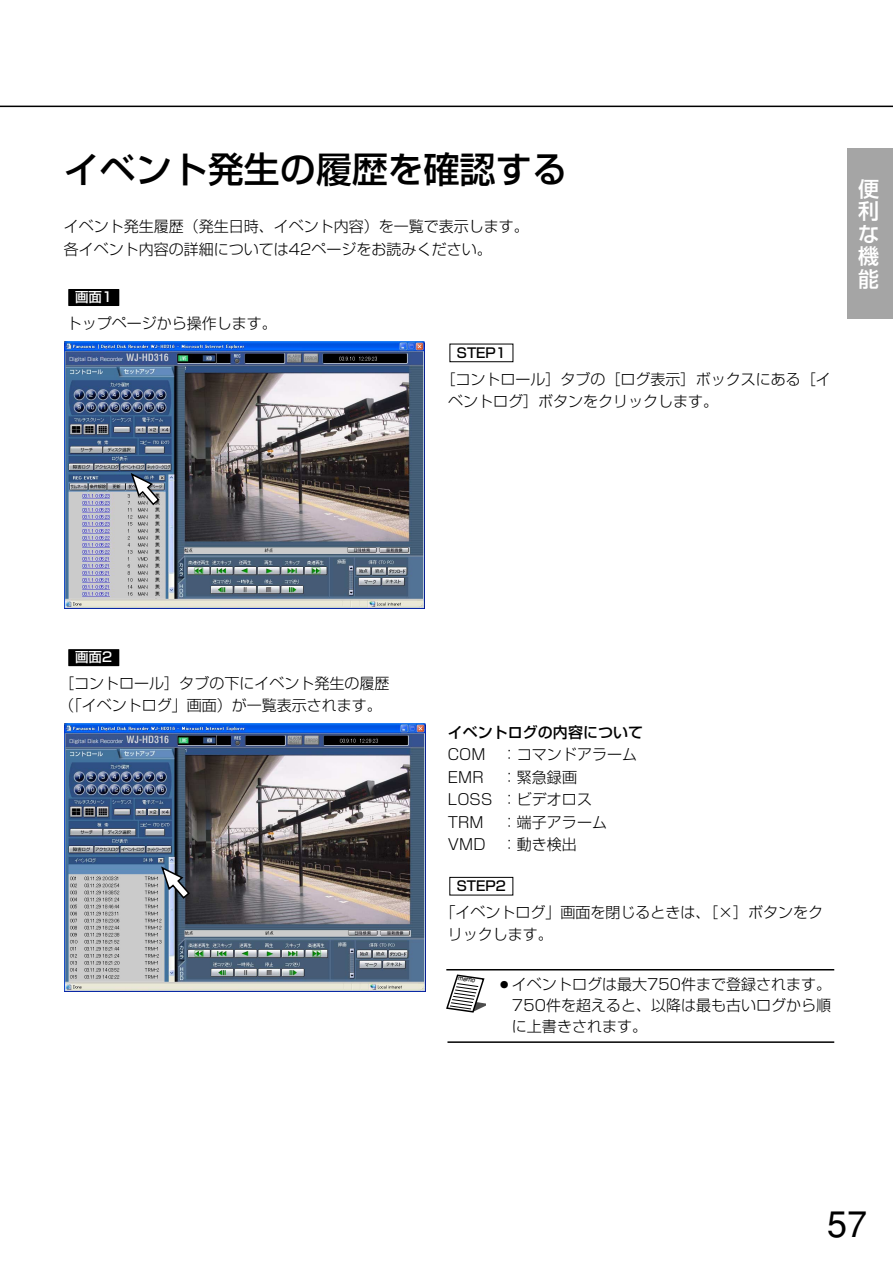
<style>
.page{position:relative;width:893px;height:1262px;background:#fff}
.page>*{position:absolute;margin:0;border:0;box-sizing:border-box;transform-origin:0 0}
.t1{font:500 36px "Shin Go";color:#000}
.t2{font:36px "Helvetica";color:#000}
.t3{font:500 21px/22.5px "Shin Go";color:#fff;text-align:justify}
.t4{font:300 15px/22.5px "Shin Go";color:#000}
.t5{font:500 15px "Shin Go";color:#000}
.t6{font:500 13.5px "Shin Go";color:#000}
.t7{font:500 13.5px "Shin Go";color:#fff}
.t8{font:italic 500 6px "Shin Go";color:#000;scale:.91 1}
</style>
<div class="page">
<hr style="left:0;top:106px;width:892px;height:1px;background:#000">
<div style="left:847px;top:149px;width:45px;height:170px;background:#a5a5a5"></div>
<div style="left:68px;top:649px;width:51px;height:17px;background:#000"></div>
<div style="left:68px;top:289px;width:51px;height:17px;background:#000"></div>
<div style="left:449px;top:344px;width:64px;height:18px;border:1px solid #000"></div>
<img style="left:64px;top:341px;width:361px;height:268px">
<img style="left:65px;top:723px;width:360px;height:268px">
<div style="left:449px;top:877px;width:64px;height:18px;border:1px solid #000"></div>
<svg style="left:161px;top:865px;width:30px;height:35px"></svg>
<svg style="left:130px;top:471px;width:31px;height:35px"></svg>
<svg style="left:446px;top:974px;width:39px;height:39px"></svg>
<hr style="left:446px;top:969px;width:388px;height:1px;background:#000">
<hr style="left:447px;top:1041px;width:387px;height:1px;background:#000">
<h1 class="t1" style="left:64px;top:156px;width:506px">イベント発生の履歴を確認する</h1>
<p class="t4" style="left:64px;top:217px;width:467px">イベント発生履歴（発生日時、イベント内容）を一覧で表示します。各イベント内容の詳細については42ページをお読みください。</p>
<p class="t7" style="left:75px;top:292px;width:39px">画面1</p>
<p class="t4" style="left:67px;top:314px;width:212px">トップページから操作します。</p>
<p class="t6" style="left:457px;top:348px;width:51px">STEP1</p>
<p class="t4" style="left:448px;top:370px;width:384px;text-indent:-8px">［コントロール］タブの［ログ表示］ボックスにある［イベントログ］ボタンをクリックします。</p>
<h2 class="t3" style="left:858px;top:180px;width:22px">便利な機能</h2>
<p class="t7" style="left:75px;top:652px;width:39px">画面2</p>
<p class="t4" style="left:59px;top:674px;width:332px">［コントロール］タブの下にイベント発生の履歴（「イベントログ」画面）が一覧表示されます。</p>
<p class="t5" style="left:448px;top:726px;width:196px">イベントログの内容について</p>
<p class="t4" style="left:448px;top:745px;width:190px">COM ：コマンドアラーム<br>EMR ：緊急録画<br>LOSS ：ビデオロス<br>TRM ：端子アラーム<br>VMD ：動き検出</p>
<p class="t6" style="left:456px;top:881px;width:51px">STEP2</p>
<p class="t4" style="left:448px;top:903px;width:377px;text-indent:-8px">「イベントログ」画面を閉じるときは、［×］ボタンをクリックします。</p>
<p class="t8" style="left:458px;top:975px;width:21px;rotate:8deg">memo</p>
<p class="t4" style="left:512px;top:976px;width:321px;line-height:21px;text-align:justify;text-indent:-15px">○イベントログは最大750件まで登録されます。750件を超えると、以降は最も古いログから順に上書きされます。</p>
<h1 class="t2" style="left:827px;top:1211px;width:42px">57</h1>
</div>
